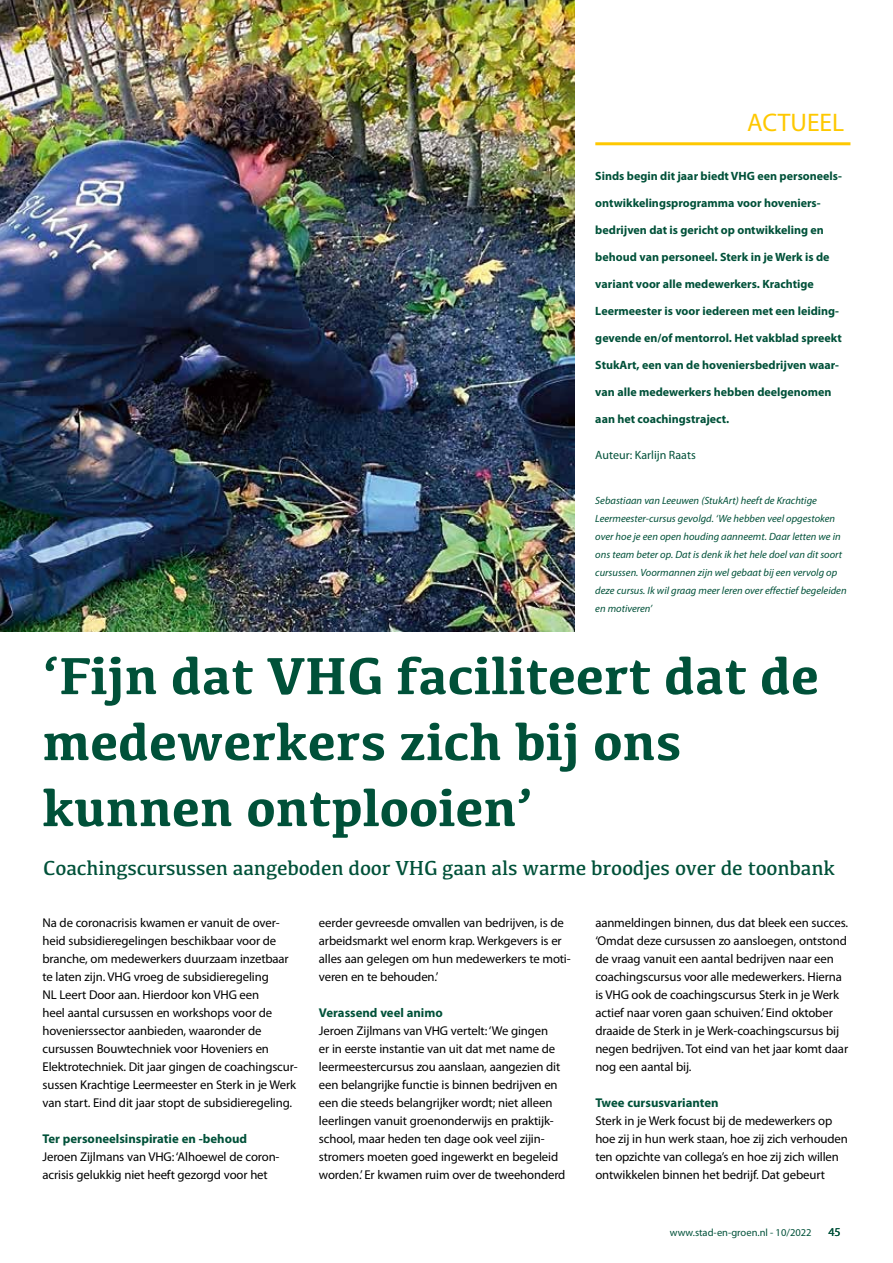
<style>
.page{position:relative;width:893px;height:1263px;background:#fff}
.page>*{position:absolute;margin:0;border:0;box-sizing:border-box;transform-origin:0 0}
.t1{font:700 54px/66px "Kefa";color:#005139}
.t2{font:25.5px "Myriad Pro";color:#fec800}
.t3{font:21px "Kefa";letter-spacing:-.01em;color:#005139}
.t4{font:12.75px/18px "Myriad Pro";letter-spacing:-.01em;color:#000}
.t5{font:700 12.75px "Myriad Pro";color:#005139}
.t6{font:700 12px "Myriad Pro";color:#005139}
.t7{font:12px "Myriad Pro";color:#005139}
.t8{font:italic 10.5px/18px "Myriad Pro";color:#005139}
.t9{font:10.5px "Myriad Pro";color:#005139}
</style>
<div class="page">
<hr style="left:595px;top:142px;width:255px;height:3px;background:#fec800">
<img style="left:0;top:0;width:574px;height:631px">
<h2 class="t2" style="left:747px;top:107px;width:99px">ACTUEEL</h2>
<p class="t6" style="left:595px;top:168px;width:247px">Sinds begin dit jaar biedt VHG een personeels-</p>
<p class="t6" style="left:595px;top:195px;width:227px">ontwikkelingsprogramma voor hoveniers-</p>
<p class="t6" style="left:595px;top:222px;width:230px">bedrijven dat is gericht op ontwikkeling en</p>
<p class="t6" style="left:595px;top:249px;width:236px">behoud van personeel. Sterk in je Werk is de</p>
<p class="t6" style="left:595px;top:276px;width:220px">variant voor alle medewerkers. Krachtige</p>
<p class="t6" style="left:595px;top:303px;width:245px">Leermeester is voor iedereen met een leiding-</p>
<p class="t6" style="left:595px;top:330px;width:248px">gevende en/of mentorrol. Het vakblad spreekt</p>
<p class="t6" style="left:595px;top:357px;width:245px">StukArt, een van de hoveniersbedrijven waar-</p>
<p class="t6" style="left:595px;top:384px;width:238px">van alle medewerkers hebben deelgenomen</p>
<p class="t6" style="left:595px;top:411px;width:135px">aan het coachingstraject.</p>
<p class="t7" style="left:595px;top:448px;width:102px">Auteur: Karlijn Raats</p>
<p class="t8" style="left:595px;top:491px;width:253px">Sebastiaan van Leeuwen (StukArt) heeft de Krachtige Leermeester-cursus gevolgd. ‘We hebben veel opgestoken over hoe je een open houding aanneemt. Daar letten we in ons team beter op. Dat is denk ik het hele doel van dit soort cursussen. Voormannen zijn wel gebaat bij een vervolg op deze cursus. Ik wil graag meer leren over effectief begeleiden en motiveren’</p>
<h1 class="t1" style="left:43px;top:640px;width:778px">‘Fijn dat VHG faciliteert dat de medewerkers zich bij ons kunnen ontplooien’</h1>
<h3 class="t3" style="left:43px;top:854px;width:793px">Coachingscursussen aangeboden door VHG gaan als warme broodjes over de toonbank</h3>
<p class="t4" style="left:43px;top:914px;width:257px">Na de coronacrisis kwamen er vanuit de over&shy;heid subsidieregelingen beschikbaar voor de branche, om medewerkers duurzaam inzetbaar te laten zijn. VHG vroeg de subsidieregeling<br>NL Leert Door aan. Hierdoor kon VHG een<br>heel aantal cursussen en workshops voor de hovenierssector aanbieden, waaronder de cursussen Bouwtechniek voor Hoveniers en Elektrotechniek. Dit jaar gingen de coachingscur&shy;sussen Krachtige Leermeester en Sterk in je Werk van start. Eind dit jaar stopt de subsidieregeling.</p>
<p class="t5" style="left:43px;top:1130px;width:206px">Ter personeelsinspiratie en -behoud</p>
<p class="t4" style="left:43px;top:1148px;width:239px">Jeroen Zijlmans van VHG: ‘Alhoewel de coron&shy;acrisis gelukkig niet heeft gezorgd voor het</p>
<p class="t4" style="left:319px;top:914px;width:253px">eerder gevreesde omvallen van bedrijven, is de arbeidsmarkt wel enorm krap. Werkgevers is er alles aan gelegen om hun medewerkers te moti&shy;veren en te behouden.’</p>
<p class="t5" style="left:319px;top:1004px;width:125px">Verassend veel animo</p>
<p class="t4" style="left:319px;top:1022px;width:248px">Jeroen Zijlmans van VHG vertelt: ‘We gingen<br>er in eerste instantie van uit dat met name de leermeestercursus zou aanslaan, aangezien dit een belangrijke functie is binnen bedrijven en een die steeds belangrijker wordt; niet alleen leerlingen vanuit groenonderwijs en praktijk&shy;school, maar heden ten dage ook veel zijin&shy;stromers moeten goed ingewerkt en begeleid worden.’ Er kwamen ruim over de tweehonderd</p>
<p class="t4" style="left:595px;top:914px;width:254px">aanmeldingen binnen, dus dat bleek een succes. ‘Omdat deze cursussen zo aansloegen, ontstond de vraag vanuit een aantal bedrijven naar een coachingscursus voor alle medewerkers. Hierna is VHG ook de coachingscursus Sterk in je Werk actief naar voren gaan schuiven.’ Eind oktober draaide de Sterk in je Werk-coachingscursus bij negen bedrijven. Tot eind van het jaar komt daar nog een aantal bij.</p>
<p class="t5" style="left:595px;top:1094px;width:125px">Twee cursusvarianten</p>
<p class="t4" style="left:595px;top:1112px;width:254px">Sterk in je Werk focust bij de medewerkers op hoe zij in hun werk staan, hoe zij zich verhouden ten opzichte van collega’s en hoe zij zich willen ontwikkelen binnen het bedrijf. Dat gebeurt</p>
<p class="t9" style="left:670px;top:1226px;width:143px">www.stad-en-groen.nl - 10/2022</p>
<p class="t7" style="left:828px;top:1224px;width:14px">45</p>
</div>
